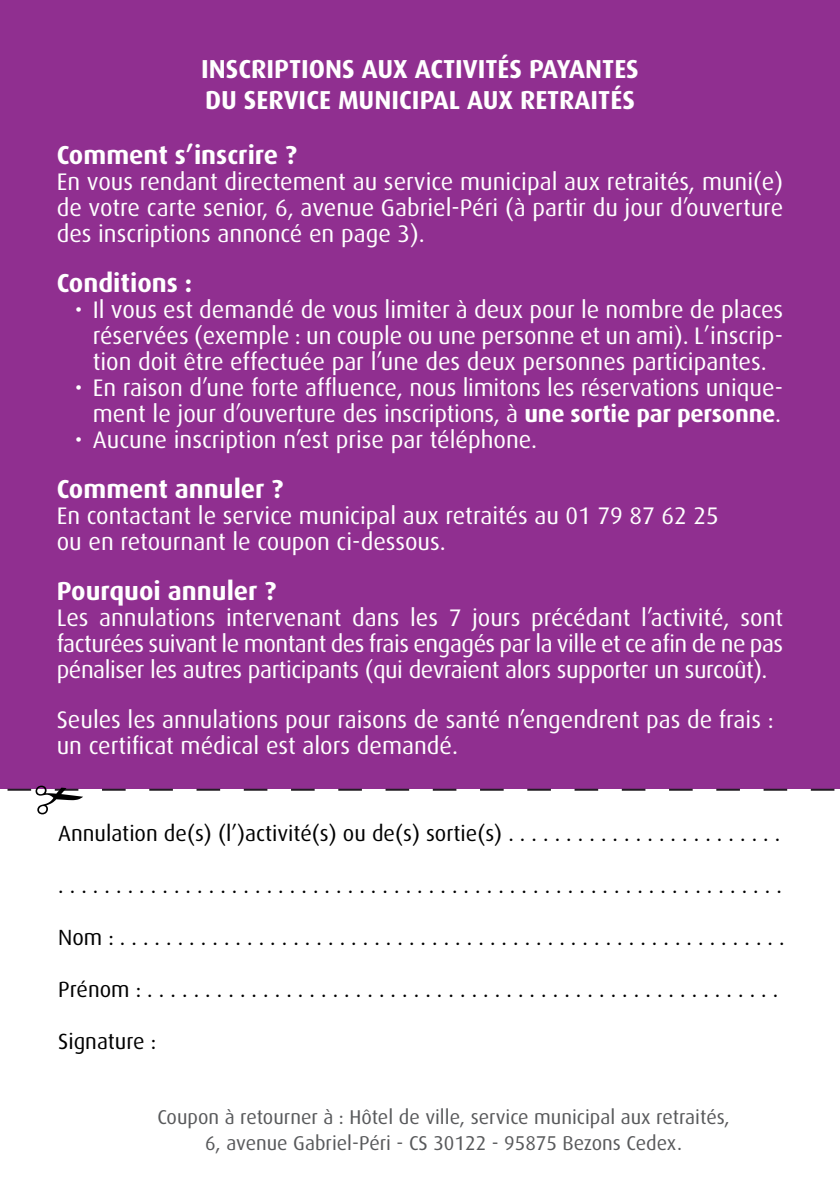
<style>
.page{position:relative;width:840px;height:1191px;background:#fff}
.page>*{position:absolute;margin:0;border:0;box-sizing:border-box;transform-origin:0 0}
.t1{font:700 26px/31.2px "Dax";color:#fff}
.t2{font:24px/26px "Dax";color:#fff;text-align:justify}
.t3{font:22px "Dax";color:#000}
.t4{font:20px/26px "Dax";color:#58595b;text-align:center}
.s1{font-weight:700}
</style>
<div class="page">
<div style="left:0;top:0;width:839px;height:788px;background:#902f90"></div>
<svg style="left:0;top:788px;width:839px;height:3px"></svg>
<p class="t1" style="left:201px;top:53px;width:439px">INSCRIPTIONS AUX ACTIVITÉS PAYANTES<br>DU SERVICE MUNICIPAL AUX RETRAITÉS</p>
<p class="t1" style="left:57px;top:140px;width:241px">Comment s’inscrire ?</p>
<p class="t2" style="left:57px;top:169px;width:727px">En vous rendant directement au service municipal aux retraités, muni(e) de votre carte senior, 6, avenue Gabriel-Péri (à partir du jour d’ouverture des inscriptions annoncé en page 3).</p>
<p class="t1" style="left:57px;top:268px;width:137px">Conditions :</p>
<p class="t2" style="left:93px;top:297px;width:691px;text-indent:-18px">• Il vous est demandé de vous limiter à deux pour le nombre de places réservées (exemple : un couple ou une personne et un ami). L’inscrip&shy;tion doit être effectuée par l’une des deux personnes participantes.</p>
<p class="t2" style="left:75px;top:375px;width:709px;text-align:right">• En raison d’une forte affluence, nous limitons les réservations unique&shy;ment le jour d’ouverture des inscriptions, à <span class="s1">une sortie par personne</span>.</p>
<p class="t2" style="left:75px;top:427px;width:463px">• Aucune inscription n’est prise par téléphone.</p>
<p class="t1" style="left:57px;top:474px;width:228px">Comment annuler ?</p>
<p class="t2" style="left:57px;top:503px;width:663px">En contactant le service municipal aux retraités au 01 79 87 62 25 ou en retournant le coupon ci-dessous.</p>
<p class="t1" style="left:57px;top:576px;width:221px">Pourquoi annuler ?</p>
<p class="t2" style="left:57px;top:605px;width:727px">Les annulations intervenant dans les 7 jours précédant l’activité, sont facturées suivant le montant des frais engagés par la ville et ce afin de ne pas pénaliser les autres participants (qui devraient alors supporter un surcoût).</p>
<p class="t2" style="left:57px;top:707px;width:718px">Seules les annulations pour raisons de santé n’engendrent pas de frais : un certificat médical est alors demandé.</p>
<p class="t3" style="left:58px;top:821px;width:723px">Annulation de(s) (l’)activité(s) ou de(s) sortie(s) . . . . . . . . . . . . . . . . . . . . . . . .</p>
<p class="t3" style="left:58px;top:873px;width:724px">. . . . . . . . . . . . . . . . . . . . . . . . . . . . . . . . . . . . . . . . . . . . . . . . . . . . . . . . . . . . . . .</p>
<p class="t3" style="left:58px;top:925px;width:727px">Nom : . . . . . . . . . . . . . . . . . . . . . . . . . . . . . . . . . . . . . . . . . . . . . . . . . . . . . . . . . .</p>
<p class="t3" style="left:58px;top:977px;width:721px">Prénom : . . . . . . . . . . . . . . . . . . . . . . . . . . . . . . . . . . . . . . . . . . . . . . . . . . . . . . .</p>
<p class="t3" style="left:58px;top:1029px;width:100px">Signature :</p>
<p class="t4" style="left:157px;top:1103px;width:573px">Coupon à retourner à : Hôtel de ville, service municipal aux retraités,<br>6, avenue Gabriel-Péri - CS 30122 - 95875 Bezons Cedex.</p>
</div>
